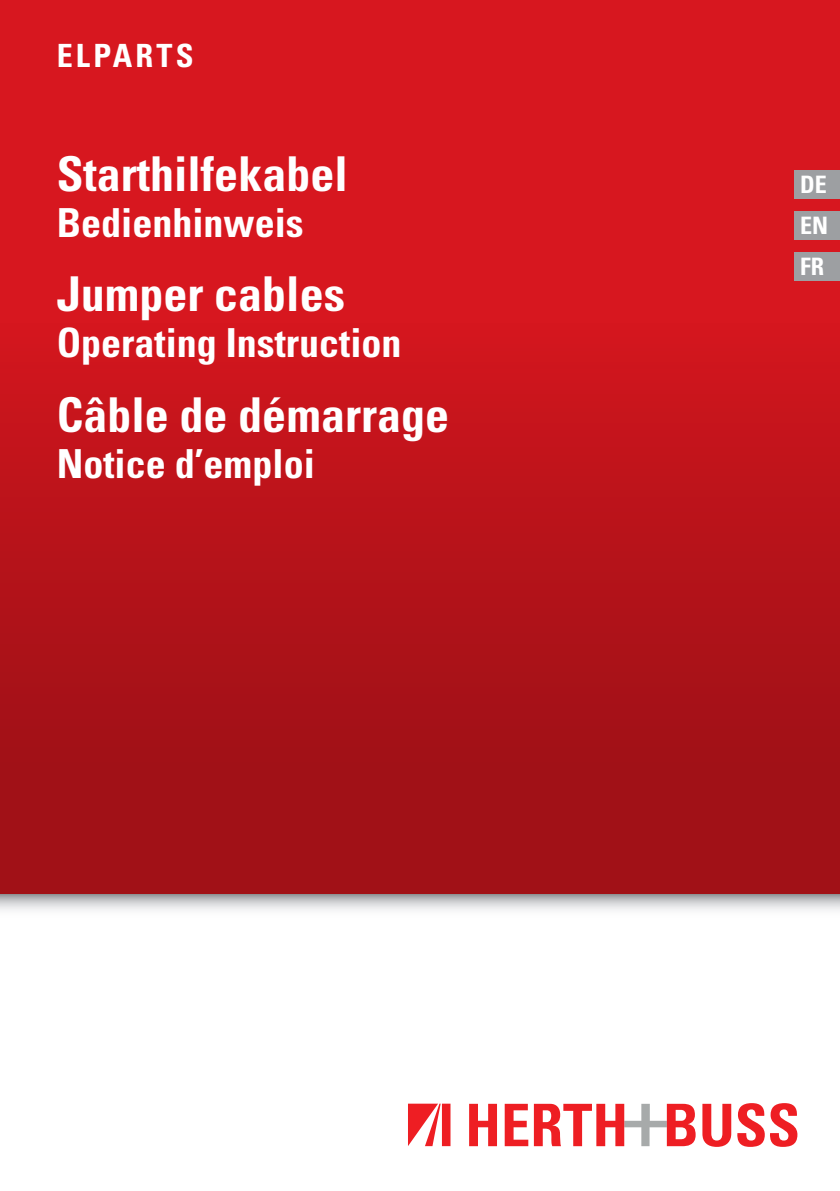
<style>
.page{position:relative;width:840px;height:1191px;background:#fff}
.page>*{position:absolute;margin:0;border:0;box-sizing:border-box;transform-origin:0 0}
.t1{font:700 condensed 48px "Univers LT Pro";color:#fff}
.t2{font:700 condensed 40px "Univers LT Pro";color:#fff}
.t3{font:700 condensed 32px "Univers LT Pro";letter-spacing:.1em;color:#fff}
.t4{font:700 condensed 24px/41px "Univers LT Pro";color:#fff;text-align:justify}
</style>
<div class="page">
<svg style="left:0;top:893px;width:839px;height:17px;background:#c7c0c2"></svg>
<div style="left:0;top:0;width:839px;height:893px;background:linear-gradient(to bottom,#e41821,#9c1016)"></div>
<svg style="left:469px;top:1103px;width:27px;height:43px"></svg>
<svg style="left:504px;top:1103px;width:191px;height:43px"></svg>
<svg style="left:702px;top:1103px;width:28px;height:43px"></svg>
<svg style="left:737px;top:1103px;width:60px;height:43px"></svg>
<svg style="left:408px;top:1103px;width:42px;height:43px"></svg>
<div style="left:794px;top:170px;width:45px;height:28px;background:#9d9fa2"></div>
<div style="left:794px;top:211px;width:45px;height:28px;background:#9d9fa2"></div>
<div style="left:794px;top:252px;width:45px;height:29px;background:#9d9fa2"></div>
<p class="t3" style="left:57px;top:36px;width:138px">ELPARTS</p>
<p class="t1" style="left:57px;top:144px;width:292px">Starthilfekabel</p>
<p class="t2" style="left:57px;top:198px;width:248px">Bedienhinweis</p>
<p class="t1" style="left:57px;top:265px;width:289px">Jumper cables</p>
<p class="t2" style="left:57px;top:318px;width:346px">Operating Instruction</p>
<p class="t1" style="left:57px;top:385px;width:393px">Câble de démarrage</p>
<p class="t2" style="left:57px;top:439px;width:259px">Notice d’emploi</p>
<p class="t4" style="left:799px;top:164px;width:30px">DE EN FR</p>
</div>
